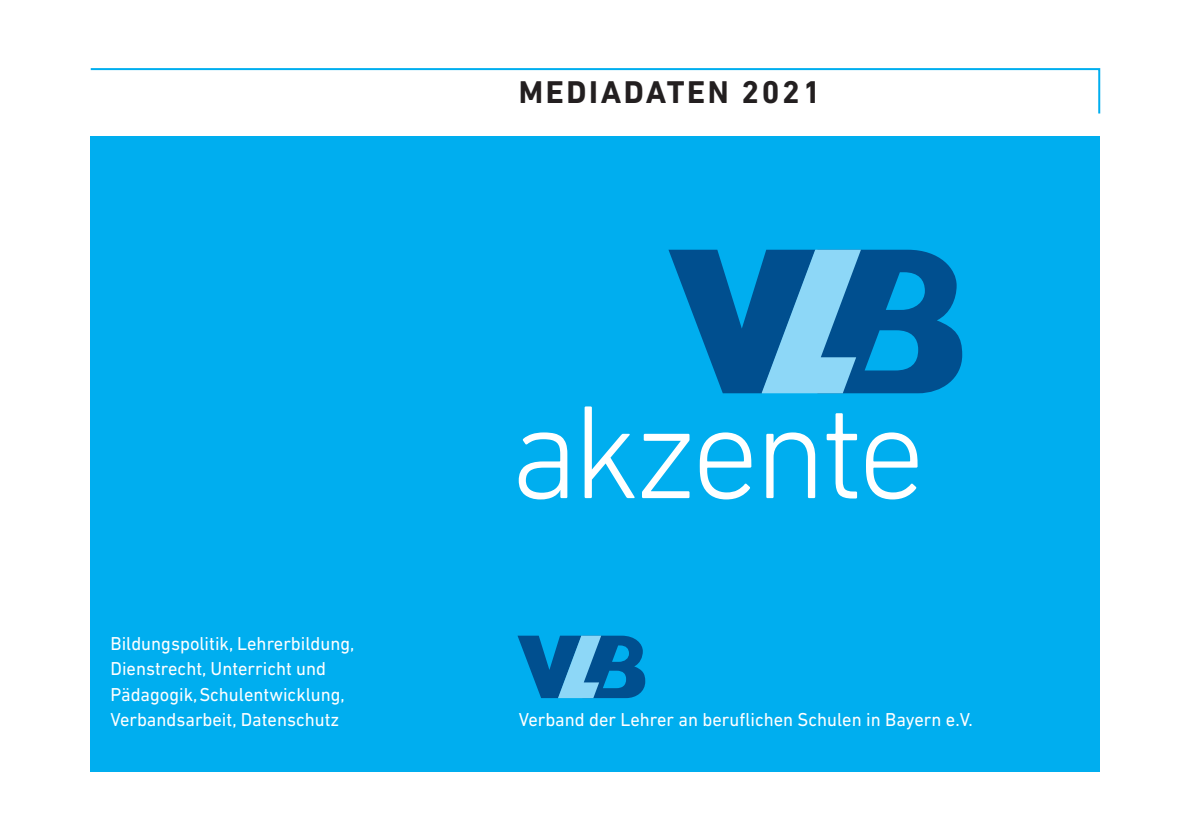
<style>
.page{position:relative;width:1191px;height:840px;background:#fff}
.page>*{position:absolute;margin:0;border:0;box-sizing:border-box;transform-origin:0 0}
.t1{font:300 134.6px "DIN Next LT Pro";letter-spacing:-.04em;color:#fff}
.t2{font:700 32px "DIN Next LT Pro";letter-spacing:.08em;color:#231f20}
.t3{font:19px/25.6px "DIN Next LT Pro";color:#fff}
</style>
<div class="page">
<div style="left:91px;top:136px;width:1009px;height:635px;background:#00aeef"></div>
<svg style="left:90px;top:68px;width:1011px;height:46px"></svg>
<svg style="left:517px;top:635px;width:128px;height:62px"></svg>
<svg style="left:668px;top:249px;width:294px;height:144px"></svg>
<p class="t3" style="left:111px;top:629px;width:245px">Bildungspolitik, Lehrerbildung,<br>Dienstrecht, Unterricht und<br>Pädagogik,Schulentwicklung,<br>Verbandsarbeit, Datenschutz</p>
<p class="t2" style="left:519px;top:73px;width:303px">MEDIADATEN 2021</p>
<p class="t1" style="left:510px;top:375px;width:417px">akzente</p>
<p class="t3" style="left:519px;top:706px;width:455px">Verband der Lehrer an beruflichen Schulen in Bayern e.V.</p>
</div>
